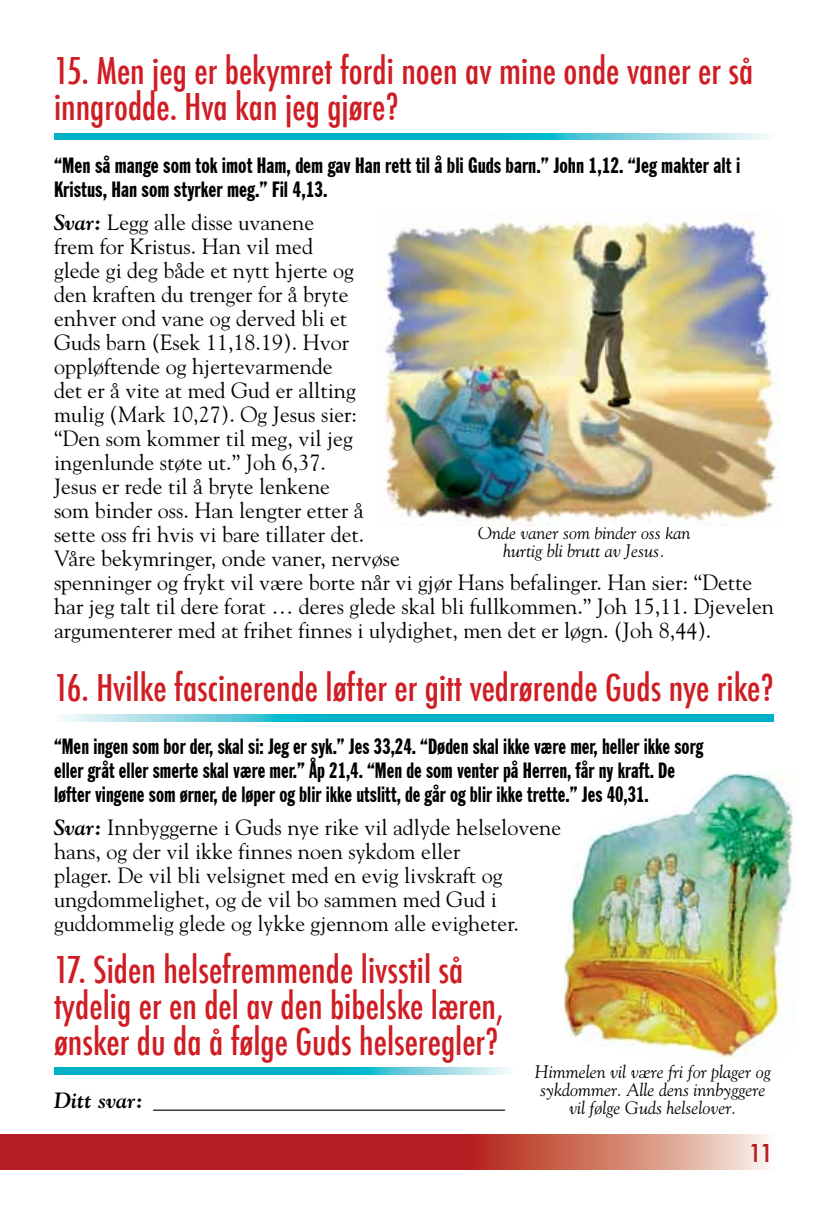
<style>
.page{position:relative;width:828px;height:1224px;background:#fff}
.page>*{position:absolute;margin:0;border:0;box-sizing:border-box;transform-origin:0 0}
.t1{font:500 condensed 36px/36px "Futura";color:#cf1d24}
.t2{font:500 24px "Futura";color:#b61d22}
.t3{font:22px/24px "Goudy Std";color:#000}
.t4{font:extra-condensed 22px/24px "Franklin Gothic BT";color:#000;scale:.96 1}
.t5{font:extra-condensed 22px/24px "Franklin Gothic BT";color:#000}
.t6{font:italic 18px/18px "Goudy Std";color:#000;text-align:center}
.s1{font-weight:700;font-style:italic}
</style>
<div class="page">
<svg style="left:0;top:1135px;width:768px;height:35px;background:#c14542"></svg>
<svg style="left:54px;top:133px;width:714px;height:7px;background:#2dbdd1"></svg>
<svg style="left:54px;top:1068px;width:455px;height:7px;background:#2cbdd1"></svg>
<svg style="left:61px;top:715px;width:713px;height:6px;background:#2dbdd1"></svg>
<img style="left:564px;top:772px;width:230px;height:286px">
<img style="left:376px;top:214px;width:404px;height:312px">
<h1 class="t1" style="left:54px;top:53px;width:701px">15. Men jeg er bekymret fordi noen av mine onde vaner er så inngrodde. Hva kan jeg gjøre?</h1>
<p class="t5" style="left:54px;top:153px;width:688px">“Men så mange som tok imot Ham, dem gav Han rett til å bli Guds barn.” John 1,12. “Jeg makter alt i<br>Kristus, Han som styrker meg.” Fil 4,13.</p>
<p class="t3" style="left:54px;top:210px;width:722px"><span class="s1">Svar:</span> Legg alle disse uvanene<br>frem for Kristus. Han vil med<br>glede gi deg både et nytt hjerte og<br>den kraften du trenger for å bryte<br>enhver ond vane og derved bli et<br>Guds barn (Esek 11,18.19). Hvor<br>oppløftende og hjertevarmende<br>det er å vite at med Gud er allting<br>mulig (Mark 10,27). Og Jesus sier:<br>“Den som kommer til meg, vil jeg<br>ingenlunde støte ut.” Joh 6,37.<br>Jesus er rede til å bryte lenkene<br>som binder oss. Han lengter etter å<br>sette oss fri hvis vi bare tillater det.<br>Våre bekymringer, onde vaner, nervøse<br>spenninger og frykt vil være borte når vi gjør Hans befalinger. Han sier: “Dette har jeg talt til dere forat … deres glede skal bli fullkommen.” Joh 15,11. Djevelen argumenterer med at frihet finnes i ulydighet, men det er løgn. (Joh 8,44).</p>
<p class="t6" style="left:478px;top:524px;width:214px">Onde vaner som binder oss kan hurtig bli brutt av Jesus.</p>
<h1 class="t1" style="left:54px;top:670px;width:722px">16. Hvilke fascinerende løfter er gitt vedrørende Guds nye rike?</h1>
<p class="t4" style="left:54px;top:735px;width:678px">“Men ingen som bor der, skal si: Jeg er syk.” Jes 33,24. “Døden skal ikke være mer, heller ikke sorg eller gråt eller smerte skal være mer.” Åp 21,4. “Men de som venter på Herren, får ny kraft. De løfter vingene som ørner, de løper og blir ikke utslitt, de går og blir ikke trette.” Jes 40,31.</p>
<p class="t3" style="left:54px;top:816px;width:509px"><span class="s1">Svar:</span> Innbyggerne i Guds nye rike vil adlyde helselovene hans, og der vil ikke finnes noen sykdom eller<br>plager. De vil bli velsignet med en evig livskraft og ungdommelighet, og de vil bo sammen med Gud i guddommelig glede og lykke gjennom alle evigheter.</p>
<h1 class="t1" style="left:54px;top:952px;width:451px">17. Siden helsefremmende livsstil så tydelig er en del av den bibelske læren, ønsker du da å følge Guds helseregler?</h1>
<p class="t3" style="left:54px;top:1088px;width:452px"><span class="s1">Ditt svar:</span> ________________________________</p>
<p class="t6" style="left:535px;top:1063px;width:237px">Himmelen vil være fri for plager og sykdommer. Alle dens innbyggere vil følge Guds helselover.</p>
<p class="t2" style="left:748px;top:1137px;width:28px">11</p>
</div>
